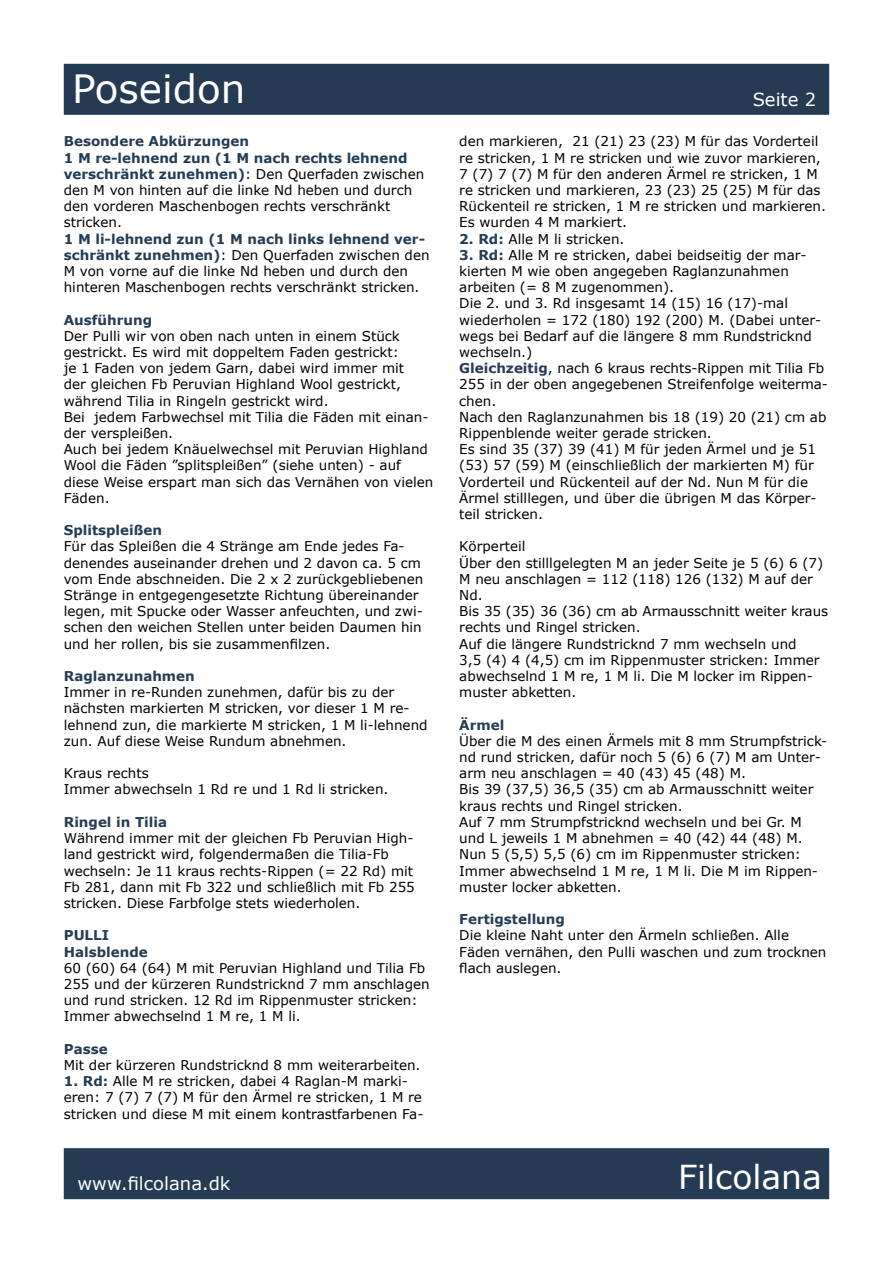
<style>
.page{position:relative;width:893px;height:1263px;background:#fff}
.page>*{position:absolute;margin:0;border:0;box-sizing:border-box;transform-origin:0 0}
.t1{font:39px "Verdana";color:#fff}
.t2{font:33px "Verdana";color:#fff}
.t3{font:18px "Verdana";color:#fff}
.t4{font:13.5px/16.2px "Verdana";color:#000}
.t5{font:700 13.5px/16.2px "Verdana";color:#243c54}
.s1{font-weight:700;color:#243c54}
</style>
<div class="page">
<div style="left:64px;top:64px;width:765px;height:51px;background:#243b53;border:2px solid #243c54"></div>
<div style="left:64px;top:1148px;width:765px;height:51px;background:#243b53;border:2px solid #243c54"></div>
<h1 class="t1" style="left:72px;top:64px;width:175px">Poseidon</h1>
<p class="t4" style="left:64px;top:134px;width:362px"><span class="s1">Besondere Abkürzungen<br>1 M re-lehnend zun (1 M nach rechts lehnend verschränkt zunehmen)</span>: Den Querfaden zwischen den M von hinten auf die linke Nd heben und durch den vorderen Maschenbogen rechts verschränkt stricken.</p>
<p class="t4" style="left:64px;top:231px;width:367px"><span class="s1">1 M li-lehnend zun (1 M nach links lehnend ver&shy;schränkt zunehmen)</span>: Den Querfaden zwischen den M von vorne auf die linke Nd heben und durch den hinteren Maschenbogen rechts verschränkt stricken.</p>
<p class="t5" style="left:64px;top:312px;width:90px">Ausführung</p>
<p class="t4" style="left:64px;top:328px;width:371px">Der Pulli wir von oben nach unten in einem Stück gestrickt. Es wird mit doppeltem Faden gestrickt:<br>je 1 Faden von jedem Garn, dabei wird immer mit<br>der gleichen Fb Peruvian Highland Wool gestrickt, während Tilia in Ringeln gestrickt wird.<br>Bei jedem Farbwechsel mit Tilia die Fäden mit einan&shy;der verspleißen.<br>Auch bei jedem Knäuelwechsel mit Peruvian Highland Wool die Fäden ”splitspleißen” (siehe unten) - auf diese Weise erspart man sich das Vernähen von vielen Fäden.</p>
<p class="t5" style="left:64px;top:522px;width:100px">Splitspleißen</p>
<p class="t4" style="left:64px;top:539px;width:361px">Für das Spleißen die 4 Stränge am Ende jedes Fa&shy;denendes auseinander drehen und 2 davon ca. 5 cm vom Ende abschneiden. Die 2 x 2 zurückgebliebenen Stränge in entgegengesetzte Richtung übereinander legen, mit Spucke oder Wasser anfeuchten, und zwi&shy;schen den weichen Stellen unter beiden Daumen hin und her rollen, bis sie zusammenfilzen.</p>
<p class="t5" style="left:64px;top:668px;width:133px">Raglanzunahmen</p>
<p class="t4" style="left:64px;top:684px;width:365px">Immer in re-Runden zunehmen, dafür bis zu der nächsten markierten M stricken, vor dieser 1 M re&shy;lehnend zun, die markierte M stricken, 1 M li-lehnend zun. Auf diese Weise Rundum abnehmen.</p>
<p class="t4" style="left:64px;top:765px;width:326px">Kraus rechts<br>Immer abwechseln 1 Rd re und 1 Rd li stricken.</p>
<p class="t5" style="left:64px;top:814px;width:105px">Ringel in Tilia</p>
<p class="t4" style="left:64px;top:830px;width:353px">Während immer mit der gleichen Fb Peruvian High&shy;land gestrickt wird, folgendermaßen die Tilia-Fb wechseln: Je 11 kraus rechts-Rippen (= 22 Rd) mit Fb 281, dann mit Fb 322 und schließlich mit Fb 255 stricken. Diese Farbfolge stets wiederholen.</p>
<p class="t5" style="left:64px;top:927px;width:85px">PULLI<br>Halsblende</p>
<p class="t4" style="left:64px;top:960px;width:367px">60 (60) 64 (64) M mit Peruvian Highland und Tilia Fb 255 und der kürzeren Rundstricknd 7 mm anschlagen und rund stricken. 12 Rd im Rippenmuster stricken:<br>Immer abwechselnd 1 M re, 1 M li.</p>
<p class="t5" style="left:64px;top:1041px;width:45px">Passe</p>
<p class="t4" style="left:64px;top:1057px;width:358px">Mit der kürzeren Rundstricknd 8 mm weiterarbeiten.</p>
<p class="t4" style="left:64px;top:1073px;width:361px"><span class="s1">1. Rd:</span> Alle M re stricken, dabei 4 Raglan-M marki&shy;eren: 7 (7) 7 (7) M für den Ärmel re stricken, 1 M re stricken und diese M mit einem kontrastfarbenen Fa-</p>
<h3 class="t3" style="left:753px;top:88px;width:65px">Seite 2</h3>
<p class="t4" style="left:459px;top:134px;width:368px">den markieren, 21 (21) 23 (23) M für das Vorderteil re stricken, 1 M re stricken und wie zuvor markieren, 7 (7) 7 (7) M für den anderen Ärmel re stricken, 1 M re stricken und markieren, 23 (23) 25 (25) M für das Rückenteil re stricken, 1 M re stricken und markieren.<br>Es wurden 4 M markiert.</p>
<p class="t4" style="left:459px;top:231px;width:167px"><span class="s1">2. Rd:</span> Alle M li stricken.</p>
<p class="t4" style="left:459px;top:247px;width:370px"><span class="s1">3. Rd:</span> Alle M re stricken, dabei beidseitig der mar&shy;kierten M wie oben angegeben Raglanzunahmen arbeiten (= 8 M zugenommen).<br>Die 2. und 3. Rd insgesamt 14 (15) 16 (17)-mal wiederholen = 172 (180) 192 (200) M. (Dabei unter&shy;wegs bei Bedarf auf die längere 8 mm Rundstricknd wechseln.)<br><span class="s1">Gleichzeitig</span>, nach 6 kraus rechts-Rippen mit Tilia Fb 255 in der oben angegebenen Streifenfolge weiterma&shy;chen.<br>Nach den Raglanzunahmen bis 18 (19) 20 (21) cm ab Rippenblende weiter gerade stricken.<br>Es sind 35 (37) 39 (41) M für jeden Ärmel und je 51 (53) 57 (59) M (einschließlich der markierten M) für Vorderteil und Rückenteil auf der Nd. Nun M für die Ärmel stilllegen, und über die übrigen M das Körper&shy;teil stricken.</p>
<p class="t4" style="left:459px;top:539px;width:370px">Körperteil<br>Über den stilllgelegten M an jeder Seite je 5 (6) 6 (7)<br>M neu anschlagen = 112 (118) 126 (132) M auf der Nd.<br>Bis 35 (35) 36 (36) cm ab Armausschnitt weiter kraus rechts und Ringel stricken.<br>Auf die längere Rundstricknd 7 mm wechseln und<br>3,5 (4) 4 (4,5) cm im Rippenmuster stricken: Immer abwechselnd 1 M re, 1 M li. Die M locker im Rippen&shy;muster abketten.</p>
<p class="t5" style="left:459px;top:717px;width:47px">Ärmel</p>
<p class="t4" style="left:459px;top:733px;width:370px">Über die M des einen Ärmels mit 8 mm Strumpfstrick&shy;nd rund stricken, dafür noch 5 (6) 6 (7) M am Unter&shy;arm neu anschlagen = 40 (43) 45 (48) M.<br>Bis 39 (37,5) 36,5 (35) cm ab Armausschnitt weiter kraus rechts und Ringel stricken.<br>Auf 7 mm Strumpfstricknd wechseln und bei Gr. M und L jeweils 1 M abnehmen = 40 (42) 44 (48) M.<br>Nun 5 (5,5) 5,5 (6) cm im Rippenmuster stricken:<br>Immer abwechselnd 1 M re, 1 M li. Die M im Rippen&shy;muster locker abketten.</p>
<p class="t5" style="left:459px;top:911px;width:107px">Fertigstellung</p>
<p class="t4" style="left:459px;top:927px;width:369px">Die kleine Naht unter den Ärmeln schließen. Alle<br>Fäden vernähen, den Pulli waschen und zum trocknen flach auslegen.</p>
<h3 class="t3" style="left:78px;top:1172px;width:154px">www.filcolana.dk</h3>
<h2 class="t2" style="left:678px;top:1156px;width:145px">Filcolana</h2>
</div>
